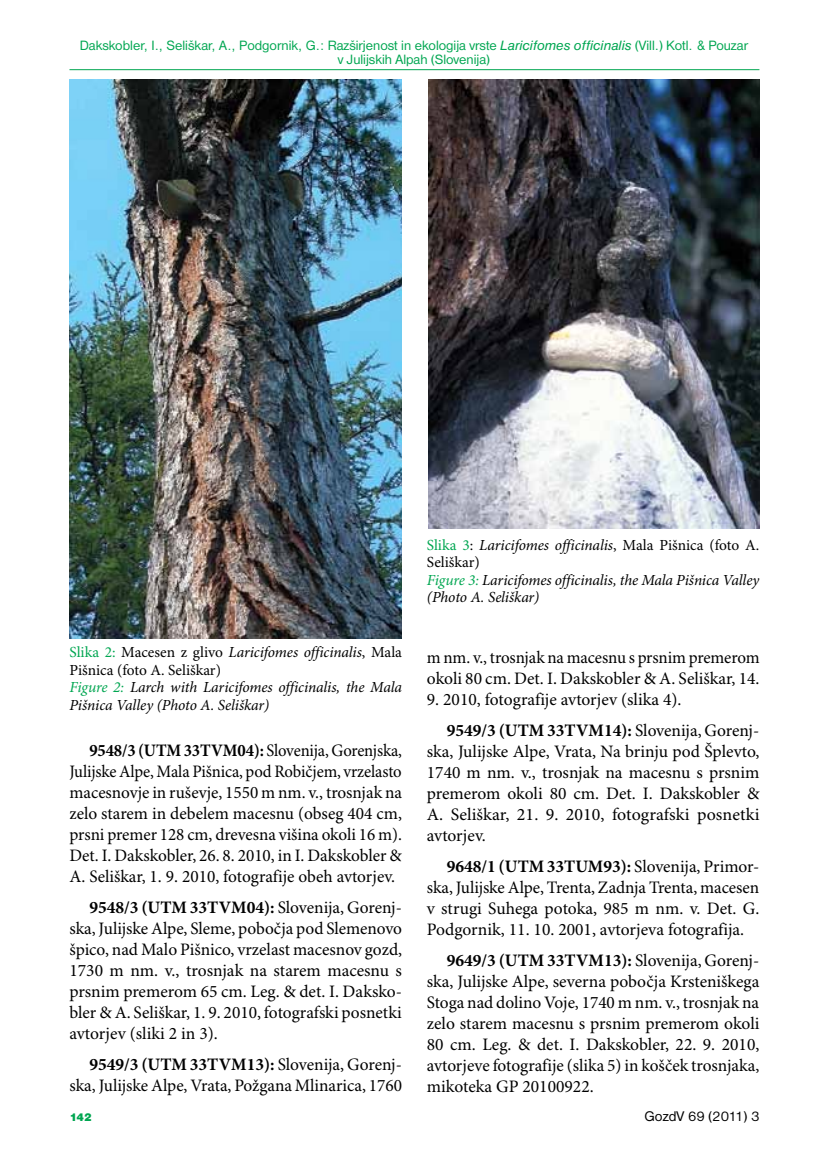
<style>
.page{position:relative;width:819px;height:1166px;background:#fff}
.page>*{position:absolute;margin:0;border:0;box-sizing:border-box;transform-origin:0 0}
.t1{font:17.5px/21px "Minion Pro";color:#000;text-align:justify}
.t2{font:17.5px/21px "Minion Pro";color:#000;text-align:justify;scale:.95 1}
.t3{font:italic 15.4px/17.5px "Minion Pro";letter-spacing:-.005em;color:#000}
.t4{font:14.53px "Nimbus San DEE";color:#000}
.t5{font:14px/14px "Nimbus San DEE";color:#00a651;text-align:center}
.t6{font:11.38px "Nimbus San DEE Blac";color:#00a651}
.s1{font-style:italic}
.s2{font-style:normal;color:#00a651}
.s3{font-style:normal}
.s4{color:#00a651}
.s5{font-weight:700}
</style>
<div class="page">
<hr style="left:69px;top:69px;width:690px;height:1px;background:#00a651">
<img style="left:69px;top:79px;width:332px;height:559px">
<img style="left:428px;top:79px;width:331px;height:449px">
<p class="t5" style="left:80px;top:38px;width:669px">Dakskobler, I., Seliškar, A., Podgornik, G.: Razširjenost in ekologija vrste <span class="s1">Laricifomes officinalis</span> (Vill.) Kotl. &amp; Pouzar v Julijskih Alpah (Slovenija)</p>
<p class="t3" style="left:69px;top:644px;width:334px"><span class="s2">Slika 2:</span> <span class="s3">Macesen z glivo</span> Laricifomes officinalis<span class="s3">, Mala Pišnica (foto A. Seliškar)<br></span><span class="s4">Figure 2:</span> Larch with Laricifomes officinalis, the Mala Pišnica Valley (Photo A. Seliškar)</p>
<p class="t2" style="left:69px;top:741px;width:351px;text-indent:20px"><span class="s5">9548/3 (UTM 33TVM04):</span> Slovenija, Gorenjska, Julijske Alpe, Mala Pišnica, pod Robičjem, vrzelasto macesnovje in ruševje, 1550 m nm. v., trosnjak na zelo starem in debelem macesnu (obseg 404 cm, prsni premer 128 cm, drevesna višina okoli 16 m).<br>Det. I. Dakskobler, 26. 8. 2010, in I. Dakskobler &amp; A. Seliškar, 1. 9. 2010, fotografije obeh avtorjev.</p>
<p class="t1" style="left:69px;top:898px;width:334px;text-indent:20px"><span class="s5">9548/3 (UTM 33TVM04):</span> Slovenija, Gorenj&shy;ska, Julijske Alpe, Sleme, pobočja pod Slemenovo špico, nad Malo Pišnico, vrzelast macesnov gozd, 1730 m nm. v., trosnjak na starem macesnu s prsnim premerom 65 cm. Leg. &amp; det. I. Daksko&shy;bler &amp; A. Seliškar, 1. 9. 2010, fotografski posnetki avtorjev (sliki 2 in 3).</p>
<p class="t1" style="left:69px;top:1055px;width:334px;text-align:right"><span class="s5">9549/3 (UTM 33TVM13):</span> Slovenija, Gorenj&shy;ska, Julijske Alpe, Vrata, Požgana Mlinarica, 1760</p>
<p class="t3" style="left:427px;top:536px;width:334px"><span class="s2">Slika 3</span><span class="s3">:</span> Laricifomes officinalis<span class="s3">, Mala Pišnica (foto A.<br>Seliškar)<br></span><span class="s4">Figure 3:</span> Laricifomes officinalis, the Mala Pišnica Valley (Photo A. Seliškar)</p>
<p class="t1" style="left:427px;top:647px;width:334px">m nm. v., trosnjak na macesnu s prsnim premerom okoli 80 cm. Det. I. Dakskobler &amp; A. Seliškar, 14.</p>
<p class="t1" style="left:446px;top:684px;width:314px;line-height:31px;text-indent:-20px">9. 2010, fotografije avtorjev (slika 4).<br><span class="s5">9549/3 (UTM 33TVM14):</span> Slovenija, Gorenj-</p>
<p class="t1" style="left:427px;top:741px;width:334px">ska, Julijske Alpe, Vrata, Na brinju pod Šplevto, 1740 m nm. v., trosnjak na macesnu s prsnim premerom okoli 80 cm. Det. I. Dakskobler &amp; A. Seliškar, 21. 9. 2010, fotografski posnetki avtorjev.</p>
<p class="t1" style="left:427px;top:856px;width:334px;text-indent:20px"><span class="s5">9648/1 (UTM 33TUM93):</span> Slovenija, Primor&shy;ska, Julijske Alpe, Trenta, Zadnja Trenta, macesen v strugi Suhega potoka, 985 m nm. v. Det. G.<br>Podgornik, 11. 10. 2001, avtorjeva fotografija.</p>
<p class="t1" style="left:427px;top:950px;width:334px;text-indent:20px"><span class="s5">9649/3 (UTM 33TVM13):</span> Slovenija, Gorenj&shy;ska, Julijske Alpe, severna pobočja Krsteniškega Stoga nad dolino Voje, 1740 m nm. v., trosnjak na zelo starem macesnu s prsnim premerom okoli 80 cm. Leg. &amp; det. I. Dakskobler, 22. 9. 2010, avtorjeve fotografije (slika 5) in košček trosnjaka, mikoteka GP 20100922.</p>
<p class="t6" style="left:69px;top:1110px;width:24px">142</p>
<p class="t4" style="left:644px;top:1108px;width:116px">GozdV 69 (2011) 3</p>
</div>
